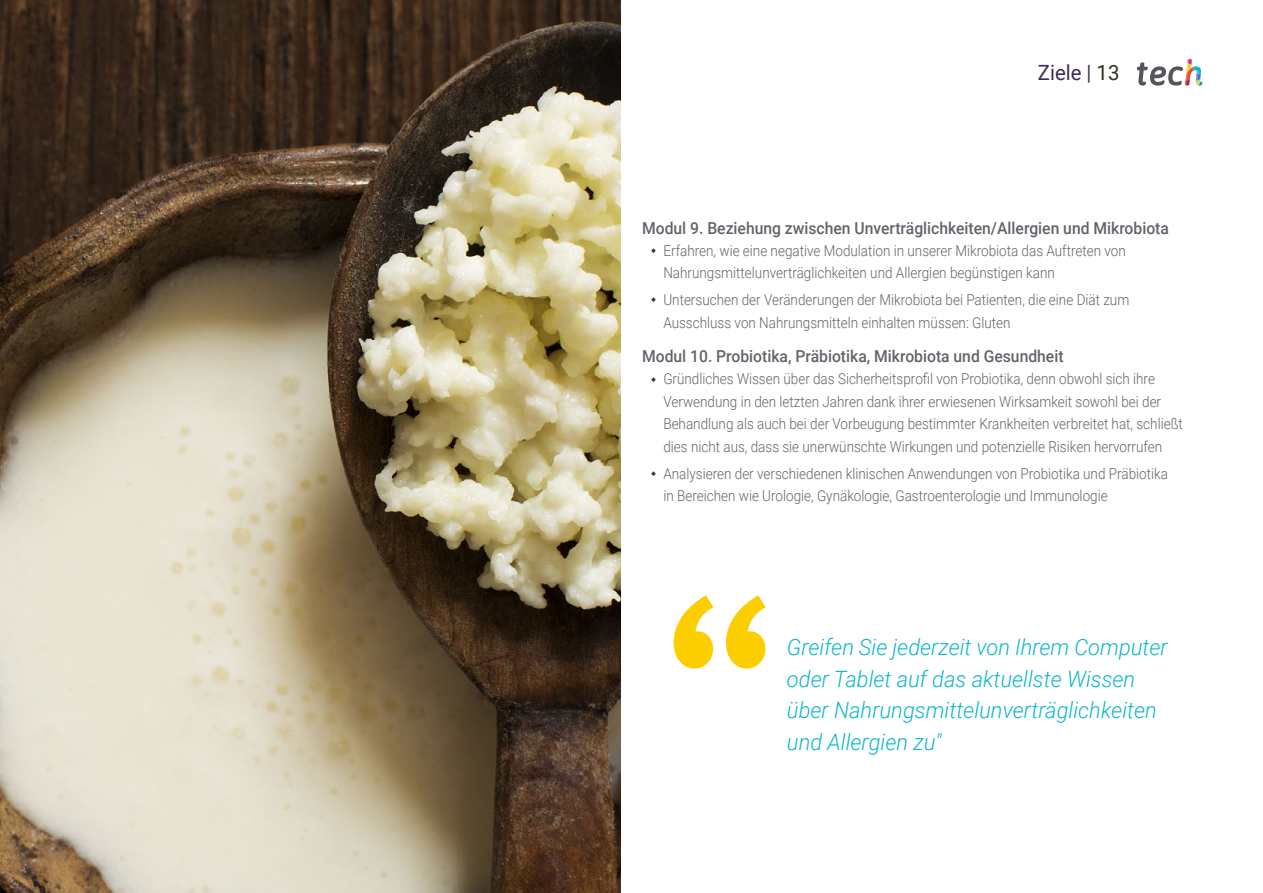
<style>
.page{position:relative;width:1263px;height:893px;background:#fff}
.page>*{position:absolute;margin:0;border:0;box-sizing:border-box;transform-origin:0 0}
.t1{font:italic 300 22.5px/31.5px "Roboto";color:#0fb6cf}
.t2{font:21px "Roboto";color:#3d2b56}
.t3{font:500 16.5px "Roboto";color:#61646a;scale:.95 1}
.t4{font:300 15px/22.5px "Roboto";color:#61646a;scale:.9 1}
.s1{color:#312e20}
</style>
<div class="page">
<img style="left:0;top:0;width:621px;height:893px">
<svg style="left:1137px;top:59px;width:65px;height:27px"></svg>
<svg style="left:673px;top:595px;width:93px;height:73px"></svg>
<h2 class="t2" style="left:1038px;top:57px;width:83px">Ziele | <span class="s1">13</span></h2>
<p class="t3" style="left:642px;top:216px;width:556px">Modul 9. Beziehung zwischen Unverträglichkeiten/Allergien und Mikrobiota</p>
<p class="t4" style="left:663px;top:239px;width:515px">Erfahren, wie eine negative Modulation in unserer Mikrobiota das Auftreten von<br>Nahrungsmittelunverträglichkeiten und Allergien begünstigen kann</p>
<p class="t4" style="left:663px;top:288px;width:519px">Untersuchen der Veränderungen der Mikrobiota bei Patienten, die eine Diät zum<br>Ausschluss von Nahrungsmitteln einhalten müssen: Gluten</p>
<p class="t3" style="left:642px;top:344px;width:445px">Modul 10. Probiotika, Präbiotika, Mikrobiota und Gesundheit</p>
<p class="t4" style="left:663px;top:367px;width:579px">Gründliches Wissen über das Sicherheitsprofil von Probiotika, denn obwohl sich ihre Verwendung in den letzten Jahren dank ihrer erwiesenen Wirksamkeit sowohl bei der Behandlung als auch bei der Vorbeugung bestimmter Krankheiten verbreitet hat, schließt dies nicht aus, dass sie unerwünschte Wirkungen und potenzielle Risiken hervorrufen</p>
<p class="t4" style="left:663px;top:461px;width:562px">Analysieren der verschiedenen klinischen Anwendungen von Probiotika und Präbiotika in Bereichen wie Urologie, Gynäkologie, Gastroenterologie und Immunologie</p>
<h1 class="t1" style="left:787px;top:631px;width:382px">Greifen Sie jederzeit von Ihrem Computer oder Tablet auf das aktuellste Wissen über Nahrungsmittelunverträglichkeiten und Allergien zu"</h1>
</div>
